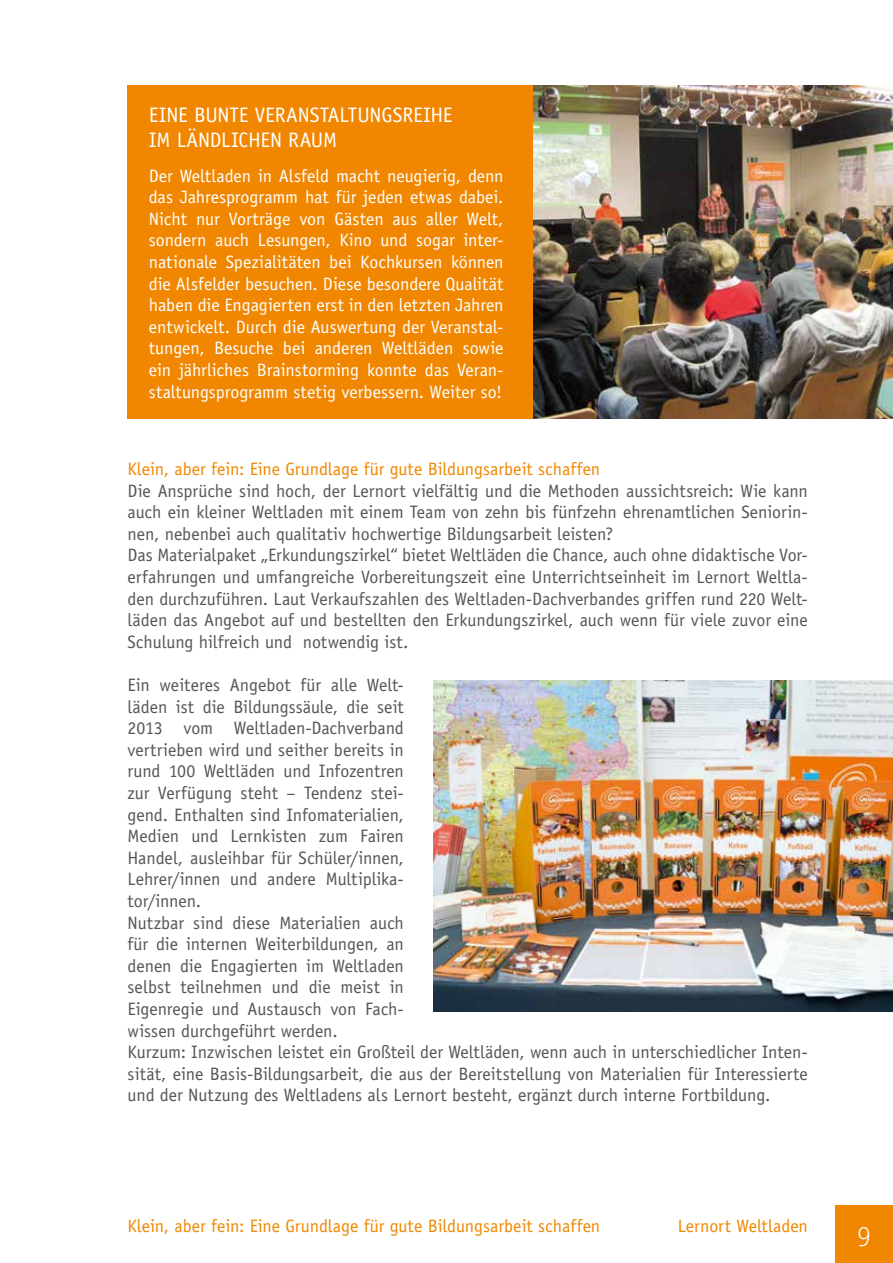
<style>
.page{position:relative;width:893px;height:1263px;background:#fff}
.page>*{position:absolute;margin:0;border:0;box-sizing:border-box;transform-origin:0 0}
.t1{font:300 28.95px "Officina Display ITC";color:#fff}
.t2{font:21px/25.2px "Officina Sans";letter-spacing:-.01em;color:#fff}
.t3{font:18px/21.6px "Officina Sans";letter-spacing:-.005em;color:#565656}
.t4{font:18px/21.6px "Officina Sans";color:#fff;text-align:justify}
.t5{font:18px "Officina Sans";letter-spacing:-.005em;color:#f18700}
</style>
<div class="page">
<div style="left:836px;top:1205px;width:57px;height:58px;background:#f18700"></div>
<div style="left:128px;top:85px;width:680px;height:334px;background:#f18700"></div>
<img style="left:533px;top:85px;width:360px;height:334px">
<img style="left:434px;top:680px;width:459px;height:331px">
<p class="t2" style="left:149px;top:102px;width:305px">EINE BUNTE VERANSTALTUNGSREIHE<br>IM LÄNDLICHEN RAUM</p>
<p class="t4" style="left:149px;top:165px;width:356px">Der Weltladen in Alsfeld macht neugierig, denn das Jahresprogramm hat für jeden etwas dabei.<br>Nicht nur Vorträge von Gästen aus aller Welt, sondern auch Lesungen, Kino und sogar inter&shy;nationale Spezialitäten bei Kochkursen können die Alsfelder besuchen. Diese besondere Qualität haben die Engagierten erst in den letzten Jahren entwickelt. Durch die Auswertung der Veranstal&shy;tungen, Besuche bei anderen Weltläden sowie ein jährliches Brainstorming konnte das Veran&shy;staltungsprogramm stetig verbessern. Weiter so!</p>
<p class="t5" style="left:128px;top:458px;width:474px">Klein, aber fein: Eine Grundlage für gute Bildungsarbeit schaffen</p>
<p class="t3" style="left:128px;top:480px;width:682px">Die Ansprüche sind hoch, der Lernort vielfältig und die Methoden aussichtsreich: Wie kann auch ein kleiner Weltladen mit einem Team von zehn bis fünfzehn ehrenamtlichen Seniorin&shy;nen, nebenbei auch qualitativ hochwertige Bildungsarbeit leisten?<br>Das Materialpaket „Erkundungszirkel“ bietet Weltläden die Chance, auch ohne didaktische Vor&shy;erfahrungen und umfangreiche Vorbereitungszeit eine Unterrichtseinheit im Lernort Weltla&shy;den durchzuführen. Laut Verkaufszahlen des Weltladen-Dachverbandes griffen rund 220 Welt&shy;läden das Angebot auf und bestellten den Erkundungszirkel, auch wenn für viele zuvor eine Schulung hilfreich und notwendig ist.</p>
<p class="t3" style="left:128px;top:674px;width:682px">Ein weiteres Angebot für alle Welt-<br>läden ist die Bildungssäule, die seit<br>2013 vom Weltladen-Dachverband<br>vertrieben wird und seither bereits in<br>rund 100 Weltläden und Infozentren<br>zur Verfügung steht – Tendenz stei-<br>gend. Enthalten sind Infomaterialien,<br>Medien und Lernkisten zum Fairen<br>Handel, ausleihbar für Schüler/innen,<br>Lehrer/innen und andere Multiplika-<br>tor/innen.<br>Nutzbar sind diese Materialien auch<br>für die internen Weiterbildungen, an<br>denen die Engagierten im Weltladen<br>selbst teilnehmen und die meist in<br>Eigenregie und Austausch von Fach-<br>wissen durchgeführt werden.<br>Kurzum: Inzwischen leistet ein Großteil der Weltläden, wenn auch in unterschiedlicher Inten&shy;sität, eine Basis-Bildungsarbeit, die aus der Bereitstellung von Materialien für Interessierte und der Nutzung des Weltladens als Lernort besteht, ergänzt durch interne Fortbildung.</p>
<p class="t5" style="left:128px;top:1215px;width:474px">Klein, aber fein: Eine Grundlage für gute Bildungsarbeit schaffen</p>
<p class="t5" style="left:678px;top:1215px;width:132px">Lernort Weltladen</p>
<h1 class="t1" style="left:857px;top:1219px;width:16px">9</h1>
</div>
